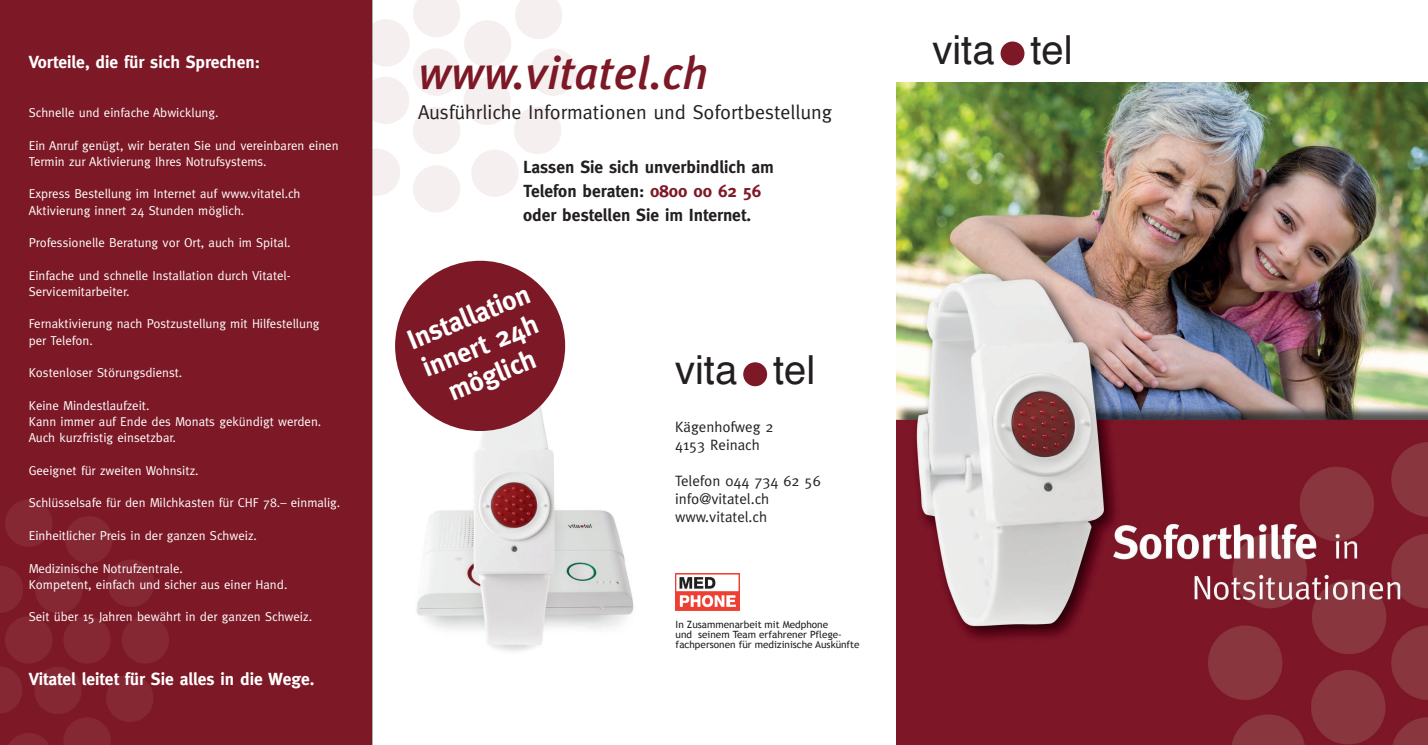
<style>
.page{position:relative;width:1428px;height:745px;background:#fff}
.page>*{position:absolute;margin:0;border:0;box-sizing:border-box;transform-origin:0 0}
.t1{font:italic 500 46.25px "Meta Plus";color:#7d1926}
.t2{font:40px "Helvetica";color:#231f20}
.t3{font:700 27.5px/31.2px "Meta";color:#fff;text-align:center}
.t4{font:20px "Meta";color:#231f20}
.t5{font:700 17.5px/23.8px "Meta";color:#231f20}
.t6{font:700 17.5px "Meta";color:#fff}
.t7{font:15px/18px "Meta";color:#231f20}
.t8{font:12.88px/16.2px "Meta";color:#fff}
.t9{font:10px/10px "Trebuchet MS";color:#231f20}
.s1{color:#7d1926}
</style>
<div class="page">
<img style="left:404px;top:385px;width:230px;height:267px">
<hr style="left:372px;top:0;width:1px;height:744px;background:#231f20">
<div style="left:1001px;top:41px;width:23px;height:24px;background:#7d1926;border-radius:50%"></div>
<div style="left:395px;top:260px;width:170px;height:171px;background:#7d1926;border-radius:50%"></div>
<div style="left:0;top:0;width:372px;height:744px;background:#7d1926"></div>
<div style="left:530px;top:48px;width:47px;height:48px;background:#f6eff0;border-radius:50%"></div>
<div style="left:413px;top:165px;width:47px;height:47px;background:#f6eff0;border-radius:50%"></div>
<svg style="left:372px;top:0;width:194px;height:200px"></svg>
<div style="left:5px;top:615px;width:47px;height:48px;background:#852834;border-radius:50%"></div>
<div style="left:122px;top:615px;width:47px;height:48px;background:#852834;border-radius:50%"></div>
<div style="left:63px;top:615px;width:48px;height:48px;background:#852834;border-radius:50%"></div>
<div style="left:5px;top:499px;width:47px;height:47px;background:#852834;border-radius:50%"></div>
<svg style="left:0;top:662px;width:153px;height:82px"></svg>
<svg style="left:0;top:514px;width:154px;height:102px"></svg>
<img style="left:675px;top:573px;width:65px;height:37px">
<div style="left:743px;top:362px;width:24px;height:24px;background:#7d1926;border-radius:50%"></div>
<img style="left:897px;top:82px;width:531px;height:662px">
<h3 class="t6" style="left:29px;top:52px;width:233px">Vorteile, die für sich Sprechen:</h3>
<p class="t8" style="left:29px;top:104px;width:191px">Schnelle und einfache Abwicklung.</p>
<p class="t8" style="left:29px;top:137px;width:311px">Ein Anruf genügt, wir beraten Sie und vereinbaren einen<br>Termin zur Aktivierung Ihres Notrufsystems.</p>
<p class="t8" style="left:29px;top:185px;width:273px">Express Bestellung im Internet auf www.vitatel.ch<br>Aktivierung innert 24 Stunden möglich.</p>
<p class="t8" style="left:29px;top:234px;width:263px">Professionelle Beratung vor Ort, auch im Spital.</p>
<p class="t8" style="left:29px;top:267px;width:263px">Einfache und schnelle Installation durch Vitatel-<br>Servicemitarbeiter.</p>
<p class="t8" style="left:29px;top:315px;width:292px">Fernaktivierung nach Postzustellung mit Hilfestellung per Telefon.</p>
<p class="t8" style="left:29px;top:364px;width:155px">Kostenloser Störungsdienst.</p>
<p class="t8" style="left:29px;top:397px;width:294px">Keine Mindestlaufzeit.<br>Kann immer auf Ende des Monats gekündigt werden.<br>Auch kurzfristig einsetzbar.</p>
<p class="t8" style="left:29px;top:462px;width:171px">Geeignet für zweiten Wohnsitz.</p>
<p class="t8" style="left:29px;top:494px;width:313px">Schlüsselsafe für den Milchkasten für CHF 78.– einmalig.</p>
<p class="t8" style="left:29px;top:527px;width:230px">Einheitlicher Preis in der ganzen Schweiz.</p>
<p class="t8" style="left:29px;top:559px;width:260px">Medizinische Notrufzentrale.<br>Kompetent, einfach und sicher aus einer Hand.</p>
<p class="t8" style="left:29px;top:608px;width:285px">Seit über 15 Jahren bewährt in der ganzen Schweiz.</p>
<h3 class="t6" style="left:29px;top:668px;width:287px">Vitatel leitet für Sie alles in die Wege.</h3>
<h1 class="t1" style="left:418px;top:46px;width:291px">www.vitatel.ch</h1>
<h3 class="t4" style="left:418px;top:101px;width:416px">Ausführliche Informationen und Sofortbestellung</h3>
<h3 class="t5" style="left:523px;top:155px;width:253px">Lassen Sie sich unverbindlich am<br>Telefon beraten: <span class="s1">0800 00 62 56 </span>oder bestellen Sie im Internet.</h3>
<h3 class="t3" style="left:403px;top:326px;width:131px;rotate:-22deg">Installation innert 24h möglich</h3>
<h2 class="t2" style="left:675px;top:339px;width:142px">vita tel</h2>
<p class="t7" style="left:675px;top:417px;width:100px">Kägenhofweg 2<br>4153 Reinach</p>
<p class="t7" style="left:675px;top:471px;width:147px">Telefon 044 734 62 56 info@vitatel.ch www.vitatel.ch</p>
<p class="t9" style="left:676px;top:618px;width:186px">In Zusammenarbeit mit Medphone<br>und seinem Team erfahrener Pflege&shy;fachpersonen für medizinische Auskünfte</p>
<h2 class="t2" style="left:932px;top:19px;width:142px">vita tel</h2>
</div>
